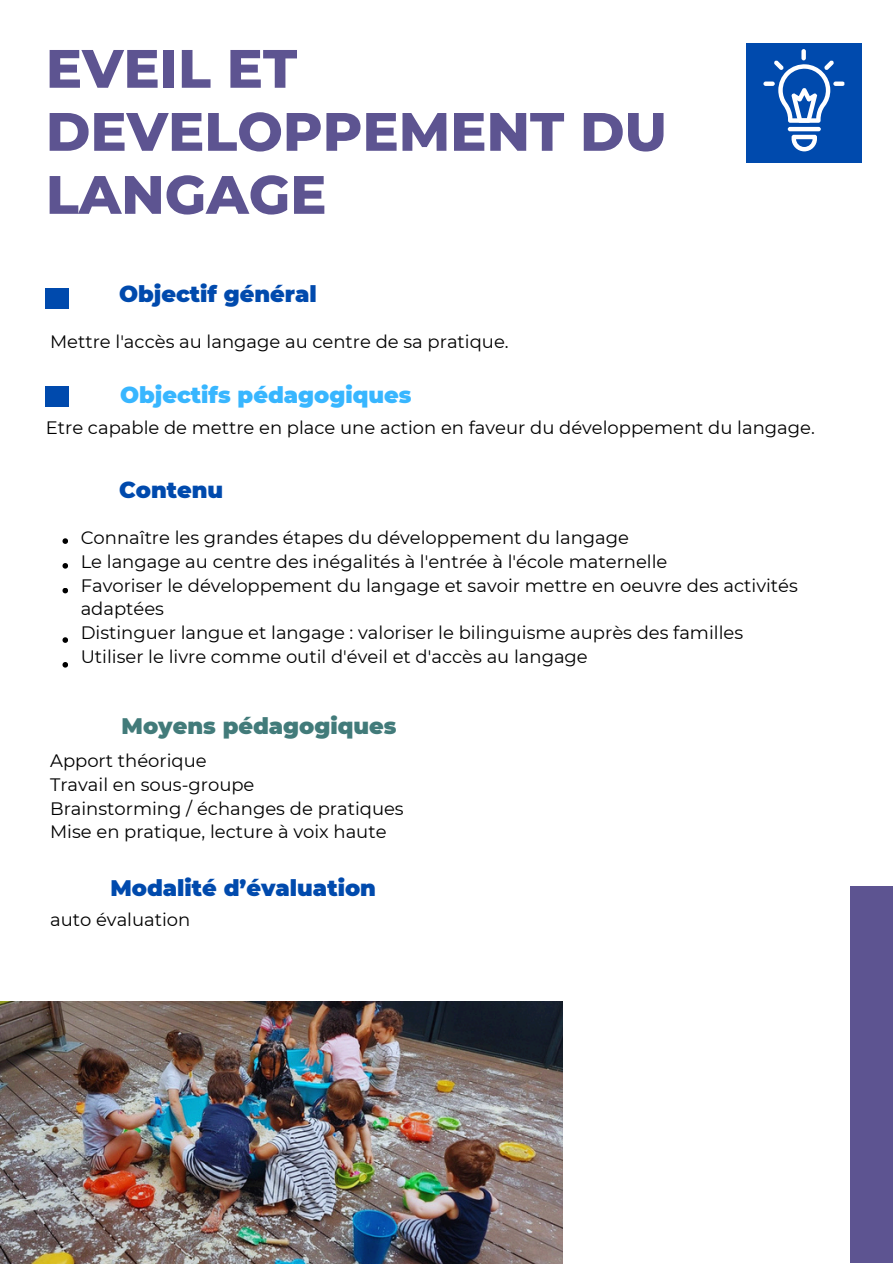
<style>
.page{position:relative;width:894px;height:1264px;background:#fff}
.page>*{position:absolute;margin:0;border:0;box-sizing:border-box;transform-origin:0 0}
.t1{font:800 54px/63px "Montserrat";color:#5d5491}
.t2{font:900 22.5px "Montserrat";color:#004aad}
.t3{font:900 22.5px "Montserrat";color:#38b6ff}
.t4{font:900 22.5px "Montserrat";color:#427b7a}
.t5{font:18px/23.7px "Montserrat";color:#000}
</style>
<div class="page">
<img style="left:0;top:1001px;width:563px;height:261px">
<div style="left:46px;top:288px;width:23px;height:21px;background:#004aad"></div>
<div style="left:46px;top:386px;width:23px;height:21px;background:#004aad"></div>
<svg style="left:62px;top:538px;width:6px;height:6px"></svg>
<svg style="left:62px;top:563px;width:6px;height:5px"></svg>
<svg style="left:62px;top:588px;width:6px;height:5px"></svg>
<svg style="left:62px;top:637px;width:6px;height:6px"></svg>
<svg style="left:62px;top:662px;width:6px;height:5px"></svg>
<div style="left:746px;top:43px;width:115px;height:120px;background:#004aad"></div>
<svg style="left:801px;top:49px;width:4px;height:11px"></svg>
<div style="left:763px;top:81px;width:11px;height:5px;background:#fff;border-radius:2px"></div>
<hr style="left:787px;top:127px;width:33px;height:4px;background:#fff;border-radius:2px">
<svg style="left:791px;top:135px;width:25px;height:16px"></svg>
<svg style="left:773px;top:60px;width:71px;height:63px"></svg>
<div style="left:850px;top:886px;width:42px;height:376px;background:#5d5491"></div>
<h2 class="t1" style="left:46px;top:37px;width:622px">EVEIL ET<br>DEVELOPPEMENT DU<br>LANGAGE</h2>
<h2 class="t2" style="left:119px;top:280px;width:199px">Objectif général</h2>
<p class="t5" style="left:50px;top:329px;width:460px">Mettre l'accès au langage au centre de sa pratique.</p>
<p class="t3" style="left:120px;top:381px;width:293px">Objectifs pédagogiques</p>
<p class="t5" style="left:46px;top:416px;width:770px">Etre capable de mettre en place une action en faveur du développement du langage.</p>
<p class="t2" style="left:119px;top:476px;width:106px">Contenu</p>
<p class="t5" style="left:81px;top:526px;width:549px">Connaître les grandes étapes du développement du langage</p>
<p class="t5" style="left:81px;top:549px;width:588px">Le langage au centre des inégalités à l'entrée à l'école maternelle</p>
<h2 class="t5" style="left:81px;top:573px;width:718px">Favoriser le développement du langage et savoir mettre en oeuvre des activités adaptées</h2>
<p class="t5" style="left:81px;top:620px;width:663px">Distinguer langue et langage : valoriser le bilinguisme auprès des familles<br>Utiliser le livre comme outil d'éveil et d'accès au langage</p>
<h2 class="t4" style="left:121px;top:712px;width:276px">Moyens pédagogiques</h2>
<p class="t5" style="left:50px;top:749px;width:158px">Apport théorique</p>
<p class="t5" style="left:50px;top:772px;width:206px">Travail en sous-groupe</p>
<h2 class="t5" style="left:50px;top:796px;width:355px">Brainstorming / échanges de pratiques<br>Mise en pratique, lecture à voix haute</h2>
<p class="t2" style="left:110px;top:874px;width:267px">Modalité d’évaluation</p>
<p class="t5" style="left:50px;top:907px;width:142px">auto évaluation</p>
</div>
